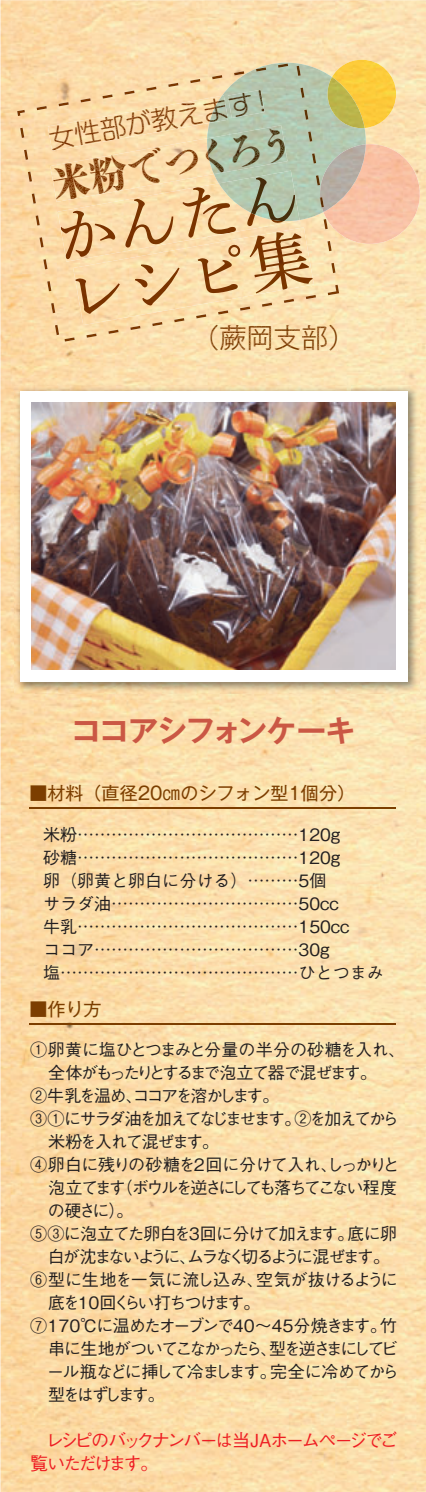
<style>
.page{position:relative;width:426px;height:1492px;background:#fff}
.page>*{position:absolute;margin:0;border:0;box-sizing:border-box;transform-origin:0 0}
.t1{font:39.6px "Shuei Shogo M Std H 90 pv RKSJ H";color:#7a3100;scale:.96 1}
.t2{font:30px "Gothic MB101 Pr 6 De Bold 90 pv RKSJ H";letter-spacing:-.05em;color:#ca5744}
.t3{font:27.2px "Gothic MB101 Pr 6 Light 90 pv RKSJ H";color:#7b3b00}
.t4{font:26px "Shin M Go Pro Light 90 pv RKSJ H";color:#7a3100}
.t5{font:18px/23px "Gothic BBB Pr 6 Medium 90 pv RKSJ H";letter-spacing:-.13em;color:#ee1d23}
.t6{font:18px "Gothic MB101 Pr 6 Regular 90 pv RKSJ H";color:#7c3e00}
.t7{font:17px/23px "Gothic BBB Pr 6 Medium 90 pv RKSJ H";color:#231f20}
.t8{font:17px "Gothic BBB Pr 6 Medium 90 pv RKSJ H";letter-spacing:-.11em;color:#231f20}
.t9{font:17px "Gothic BBB Pr 6 Medium 90 pv RKSJ H";letter-spacing:-.17em;color:#231f20}
.t10{font:17px "Gothic BBB Pr 6 Medium 90 pv RKSJ H";letter-spacing:-.02em;color:#231f20}
.t11{font:17px "Gothic BBB Pr 6 Medium 90 pv RKSJ H";letter-spacing:-.15em;color:#231f20}
.t12{font:17px "Gothic BBB Pr 6 Medium 90 pv RKSJ H";letter-spacing:-.135em;color:#231f20}
.t13{font:17px "Gothic BBB Pr 6 Medium 90 pv RKSJ H";letter-spacing:-.055em;color:#231f20}
.t14{font:17px "Gothic BBB Pr 6 Medium 90 pv RKSJ H";letter-spacing:-.155em;color:#231f20}
.t15{font:17px "Gothic BBB Pr 6 Medium 90 pv RKSJ H";letter-spacing:-.065em;color:#231f20}
.t16{font:17px "Gothic BBB Pr 6 Medium 90 pv RKSJ H";letter-spacing:-.185em;color:#231f20}
.t17{font:17px "Gothic BBB Pr 6 Medium 90 pv RKSJ H";letter-spacing:-.18em;color:#231f20}
.s1{color:#7b3600}
.s2{color:#7a3000}
.s3{color:#462e0b}
.s4{color:#452a0a}
.s5{color:#462a0a}
.s6{color:#7b3700}
</style>
<div class="page">
<img style="left:0;top:0;width:425px;height:1491px">
<img style="left:14px;top:385px;width:405px;height:308px">
<div style="left:20px;top:391px;width:387px;height:290px;background:#fff"></div>
<img style="left:207px;top:63px;width:158px;height:152px">
<img style="left:323px;top:144px;width:96px;height:100px">
<img style="left:319px;top:144px;width:46px;height:68px">
<img style="left:331px;top:60px;width:64px;height:68px">
<img style="left:327px;top:77px;width:37px;height:51px">
<hr style="left:29px;top:1023px;width:367px;height:1px;background:#7c3e00">
<hr style="left:29px;top:807px;width:367px;height:1px;background:#7c3e00">
<img style="left:210px;top:341px;width:126px;height:9px">
<img style="left:50px;top:151px;width:164px;height:51px">
<img style="left:207px;top:125px;width:80px;height:49px">
<img style="left:61px;top:183px;width:157px;height:32px">
<img style="left:218px;top:171px;width:81px;height:44px">
<img style="left:242px;top:177px;width:24px;height:38px">
<img style="left:48px;top:96px;width:173px;height:55px">
<img style="left:209px;top:95px;width:19px;height:28px">
<img style="left:227px;top:90px;width:37px;height:28px">
<img style="left:36px;top:215px;width:303px;height:126px">
<svg style="left:319px;top:197px;width:4px;height:10px"></svg>
<svg style="left:32px;top:193px;width:4px;height:11px"></svg>
<svg style="left:315px;top:175px;width:4px;height:10px"></svg>
<svg style="left:28px;top:172px;width:4px;height:10px"></svg>
<svg style="left:311px;top:153px;width:5px;height:10px"></svg>
<svg style="left:24px;top:150px;width:4px;height:10px"></svg>
<svg style="left:308px;top:131px;width:4px;height:11px"></svg>
<svg style="left:20px;top:128px;width:4px;height:10px"></svg>
<svg style="left:304px;top:110px;width:4px;height:10px"></svg>
<img style="left:17px;top:94px;width:95px;height:22px">
<svg style="left:300px;top:88px;width:4px;height:10px"></svg>
<img style="left:124px;top:75px;width:98px;height:20px">
<svg style="left:296px;top:66px;width:4px;height:10px"></svg>
<svg style="left:234px;top:71px;width:10px;height:4px"></svg>
<img style="left:256px;top:64px;width:32px;height:8px">
<img style="left:32px;top:403px;width:363px;height:266px">
<p class="t4" style="left:47px;top:129px;width:230px;rotate:-10deg">女性部<span class="s1">が</span><span class="s2">教</span><span class="s1">え</span>ま<span class="s3">す</span><span class="s4">！</span></p>
<p class="t1" style="left:50px;top:169px;width:257px;rotate:-10deg">米粉でつく<span class="s5">ろう</span></p>
<p class="t3" style="left:192px;top:327px;width:165px">（<span class="s6">蕨</span>岡支<span class="s6">部</span>）</p>
<p class="t2" style="left:71px;top:719px;width:285px">ココアシフォンケーキ</p>
<p class="t6" style="left:29px;top:786px;width:326px">■材料（直径20㎝のシフォン型1個分）</p>
<p class="t7" style="left:43px;top:825px;width:342px">米粉…………………………………120g<br>砂糖…………………………………120g<br>卵（卵黄と卵白に分ける）………5個<br>サラダ油……………………………50cc<br>牛乳…………………………………150cc<br>ココア………………………………30g塩……………………………………ひとつまみ</p>
<p class="t6" style="left:29px;top:1002px;width:73px">■作り方</p>
<p class="t10" style="left:30px;top:1043px;width:376px">①卵黄に塩ひとつまみと分量の半分の砂糖を入れ、</p>
<p class="t11" style="left:48px;top:1066px;width:330px">全体がもったりとするまで泡立て器で混ぜます。</p>
<p class="t8" style="left:30px;top:1089px;width:250px">②牛乳を温め、ココアを溶かします。</p>
<p class="t12" style="left:30px;top:1112px;width:370px">③①にサラダ油を加えてなじませます。②を加えてから</p>
<p class="t8" style="left:48px;top:1135px;width:172px">米粉を入れて混ぜます。</p>
<p class="t13" style="left:30px;top:1158px;width:370px">④卵白に残りの砂糖を２回に分けて入れ、しっかりと</p>
<p class="t14" style="left:48px;top:1181px;width:350px">泡立てます（ボウルを逆さにしても落ちてこない程度</p>
<p class="t8" style="left:48px;top:1204px;width:87px">の硬さに）。</p>
<p class="t15" style="left:30px;top:1227px;width:368px">⑤③に泡立てた卵白を３回に分けて加えます。底に卵</p>
<p class="t9" style="left:48px;top:1250px;width:343px">白が沈まないように、ムラなく切るように混ぜます。</p>
<p class="t10" style="left:30px;top:1273px;width:368px">⑥型に生地を一気に流し込み、空気が抜けるように</p>
<p class="t16" style="left:48px;top:1296px;width:213px">底を１０回くらい打ちつけます。</p>
<p class="t9" style="left:30px;top:1319px;width:368px">⑦１７０℃に温めたオーブンで４０～４５分焼きます。竹</p>
<p class="t11" style="left:48px;top:1342px;width:351px">串に生地がついてこなかったら、型を逆さまにしてビ</p>
<p class="t8" style="left:47px;top:1365px;width:353px">ール瓶などに挿して冷まします。完全に冷めてから</p>
<p class="t17" style="left:48px;top:1388px;width:118px">型をはずします。</p>
<p class="t5" style="left:30px;top:1430px;width:368px">　レシピのバックナンバーは当JAホームページでご覧いただけます。</p>
</div>
